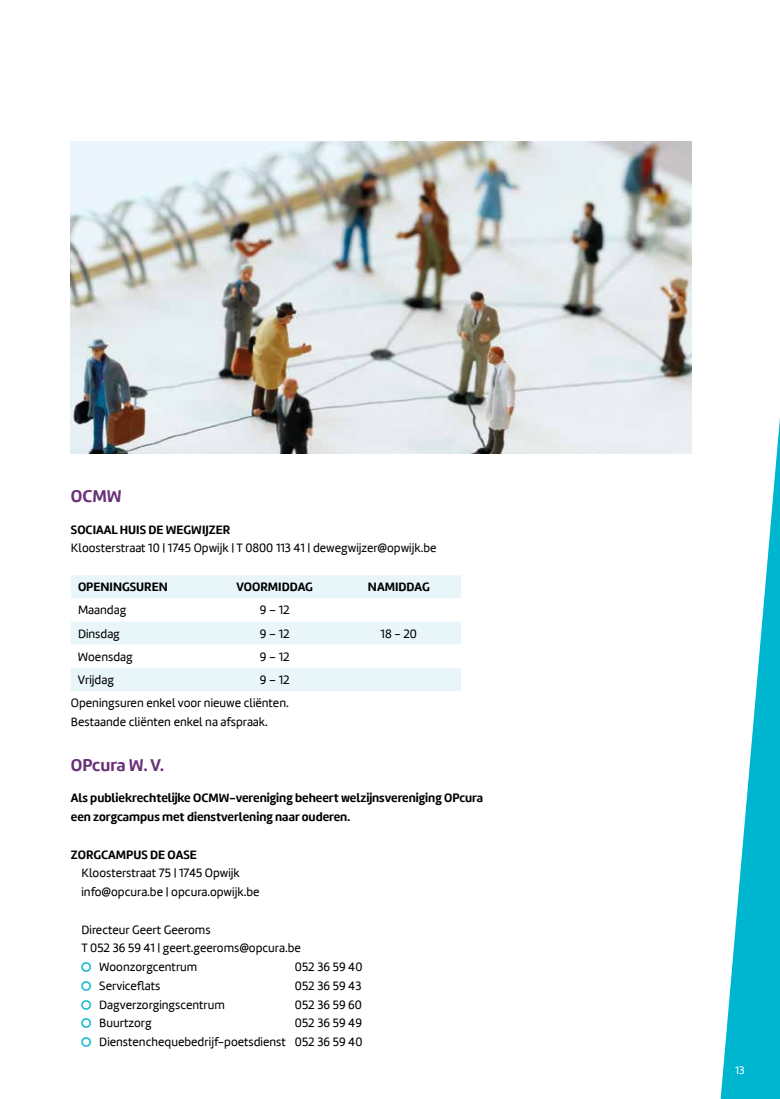
<style>
.page{position:relative;width:780px;height:1099px;background:#fff}
.page>*{position:absolute;margin:0;border:0;box-sizing:border-box;transform-origin:0 0}
.t1{font:700 17.5px "Marine";color:#693177}
.t2{font:12.5px/18.8px "Marine";color:#000;text-align:right}
.t3{font:700 12.5px/18.8px "Marine";color:#000}
.t4{font:11.25px "Marine";color:#fff}
</style>
<div class="page">
<svg style="left:720px;top:418px;width:60px;height:680px"></svg>
<div style="left:71px;top:575px;width:390px;height:23px;background:#e8f5f9"></div>
<svg style="left:71px;top:622px;width:390px;height:69px;fill:#e8f5f9"></svg>
<img style="left:71px;top:142px;width:620px;height:312px">
<h1 class="t1" style="left:71px;top:484px;width:52px">OCMW</h1>
<p class="t3" style="left:71px;top:520px;width:161px">SOCIAAL HUIS DE WEGWIJZER</p>
<p class="t2" style="left:71px;top:539px;width:367px">Kloosterstraat 10 | 1745 Opwijk | T 0800 113 41 | dewegwijzer@opwijk.be</p>
<p class="t3" style="left:78px;top:577px;width:91px">OPENINGSUREN</p>
<p class="t3" style="left:236px;top:577px;width:78px">VOORMIDDAG</p>
<p class="t3" style="left:368px;top:577px;width:63px">NAMIDDAG</p>
<p class="t2" style="left:78px;top:601px;width:50px">Maandag</p>
<p class="t2" style="left:260px;top:601px;width:31px">9 – 12</p>
<p class="t2" style="left:78px;top:624px;width:43px">Dinsdag</p>
<p class="t2" style="left:260px;top:624px;width:31px">9 – 12</p>
<p class="t2" style="left:380px;top:624px;width:38px">18 - 20</p>
<p class="t2" style="left:78px;top:647px;width:56px">Woensdag</p>
<p class="t2" style="left:260px;top:647px;width:31px">9 – 12</p>
<p class="t2" style="left:78px;top:670px;width:37px">Vrijdag</p>
<p class="t2" style="left:71px;top:668px;width:220px;line-height:23.1px">9 – 12<br>Openingsuren enkel voor nieuwe cliënten.</p>
<p class="t2" style="left:71px;top:712px;width:198px">Bestaande cliënten enkel na afspraak.</p>
<h1 class="t1" style="left:71px;top:753px;width:95px">OPcura W. V.</h1>
<p class="t3" style="left:71px;top:788px;width:414px">Als publiekrechtelijke OCMW-vereniging beheert welzijnsvereniging OPcura een zorgcampus met dienstverlening naar ouderen.</p>
<p class="t3" style="left:71px;top:844px;width:127px">ZORGCAMPUS DE OASE</p>
<p class="t2" style="left:81px;top:863px;width:179px;text-align:left">Kloosterstraat 75 | 1745 Opwijk info@opcura.be | opcura.opwijk.be</p>
<p class="t2" style="left:81px;top:920px;width:131px">Directeur Geert Geeroms</p>
<p class="t2" style="left:81px;top:938px;width:221px">T 052 36 59 41 | geert.geeroms@opcura.be</p>
<p class="t2" style="left:99px;top:957px;width:100px">Woonzorgcentrum</p>
<p class="t2" style="left:295px;top:957px;width:69px">052 36 59 40</p>
<p class="t2" style="left:99px;top:976px;width:62px">Serviceflats</p>
<p class="t2" style="left:295px;top:976px;width:68px">052 36 59 43</p>
<p class="t2" style="left:99px;top:995px;width:127px">Dagverzorgingscentrum</p>
<p class="t2" style="left:295px;top:995px;width:68px">052 36 59 60</p>
<p class="t2" style="left:99px;top:1013px;width:54px">Buurtzorg</p>
<p class="t2" style="left:99px;top:1013px;width:265px">052 36 59 49<br>Dienstenchequebedrijf-poetsdienst 052 36 59 40</p>
<p class="t4" style="left:735px;top:1063px;width:11px">13</p>
</div>
